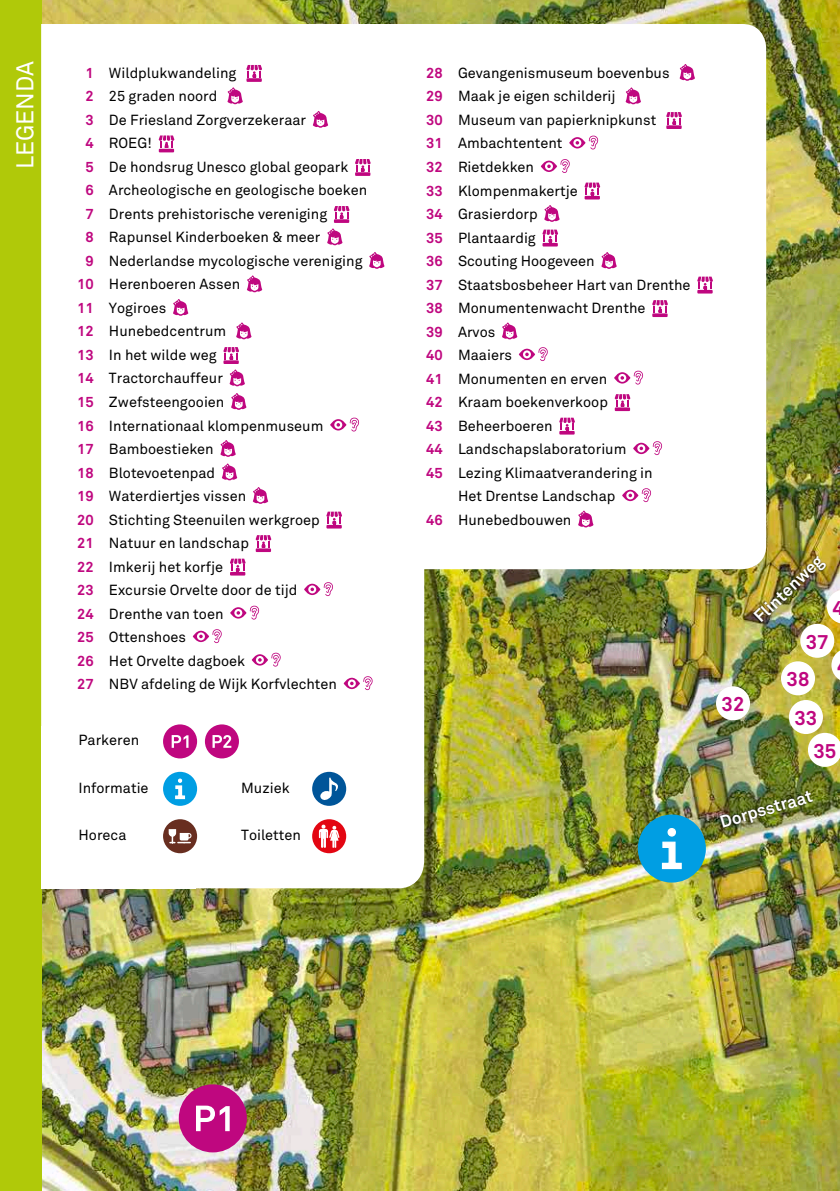
<style>
.page{position:relative;width:840px;height:1191px;background:#fff}
.page>*{position:absolute;margin:0;border:0;box-sizing:border-box;transform-origin:0 0}
.t1{font:24px "Akkurat";color:#fff}
.t2{font:700 20px "Akkurat";color:#bf077f}
.t3{font:700 17px "Akkurat";color:#fff}
.t4{font:14.4px "Akkurat";color:#000}
.s1{font-weight:700;color:#bf077f}
</style>
<div class="page">
<img style="left:41px;top:0;width:798px;height:1191px">
<div style="left:0;top:0;width:41px;height:1191px;background:#b0c909"></div>
<img style="left:717px;top:787px;width:99px;height:46px">
<svg style="left:807px;top:733px;width:32px;height:34px"></svg>
<div style="left:788px;top:700px;width:34px;height:34px;background:#fff;border-radius:50%"></div>
<div style="left:780px;top:661px;width:34px;height:34px;background:#fff;border-radius:50%"></div>
<div style="left:715px;top:686px;width:34px;height:34px;background:#fff;border-radius:50%"></div>
<div style="left:799px;top:624px;width:34px;height:34px;background:#fff;border-radius:50%"></div>
<div style="left:179px;top:1084px;width:68px;height:68px;background:#bf077f;border-radius:50%"></div>
<svg style="left:196px;top:1105px;width:33px;height:26px"></svg>
<div style="left:637px;top:814px;width:68px;height:68px;background:#009ee3;border-radius:50%"></div>
<svg style="left:661px;top:828px;width:21px;height:41px"></svg>
<svg style="left:41px;top:24px;width:383px;height:864px"></svg>
<div style="left:369px;top:24px;width:396px;height:545px;background:#fff;border-radius:24px"></div>
<svg style="left:679px;top:64px;width:15px;height:17px"></svg>
<svg style="left:625px;top:87px;width:15px;height:18px"></svg>
<svg style="left:666px;top:112px;width:15px;height:17px"></svg>
<svg style="left:569px;top:135px;width:29px;height:14px"></svg>
<svg style="left:540px;top:159px;width:30px;height:14px"></svg>
<svg style="left:584px;top:183px;width:15px;height:16px"></svg>
<svg style="left:544px;top:205px;width:15px;height:17px"></svg>
<svg style="left:542px;top:230px;width:15px;height:16px"></svg>
<svg style="left:601px;top:252px;width:15px;height:17px"></svg>
<svg style="left:697px;top:277px;width:15px;height:16px"></svg>
<svg style="left:652px;top:300px;width:15px;height:17px"></svg>
<svg style="left:502px;top:322px;width:15px;height:18px"></svg>
<svg style="left:518px;top:347px;width:30px;height:14px"></svg>
<svg style="left:614px;top:370px;width:29px;height:14px"></svg>
<svg style="left:614px;top:394px;width:16px;height:17px"></svg>
<svg style="left:559px;top:418px;width:15px;height:16px"></svg>
<svg style="left:633px;top:441px;width:29px;height:14px"></svg>
<svg style="left:622px;top:488px;width:29px;height:14px"></svg>
<svg style="left:578px;top:510px;width:15px;height:18px"></svg>
<div style="left:41px;top:726px;width:155px;height:162px;background:#fff"></div>
<svg style="left:227px;top:65px;width:35px;height:40px"></svg>
<svg style="left:312px;top:111px;width:16px;height:17px"></svg>
<svg style="left:159px;top:135px;width:15px;height:17px"></svg>
<svg style="left:355px;top:159px;width:15px;height:17px"></svg>
<svg style="left:327px;top:206px;width:22px;height:40px"></svg>
<svg style="left:369px;top:252px;width:15px;height:17px"></svg>
<svg style="left:247px;top:275px;width:15px;height:18px"></svg>
<svg style="left:173px;top:299px;width:15px;height:17px"></svg>
<svg style="left:236px;top:322px;width:15px;height:18px"></svg>
<svg style="left:223px;top:347px;width:22px;height:40px"></svg>
<svg style="left:231px;top:393px;width:15px;height:17px"></svg>
<svg style="left:330px;top:417px;width:29px;height:14px"></svg>
<svg style="left:220px;top:440px;width:16px;height:17px"></svg>
<svg style="left:222px;top:463px;width:15px;height:18px"></svg>
<svg style="left:253px;top:487px;width:15px;height:17px"></svg>
<svg style="left:326px;top:511px;width:16px;height:17px"></svg>
<svg style="left:255px;top:535px;width:16px;height:17px"></svg>
<svg style="left:230px;top:558px;width:15px;height:17px"></svg>
<svg style="left:304px;top:581px;width:29px;height:15px"></svg>
<svg style="left:230px;top:605px;width:29px;height:14px"></svg>
<svg style="left:193px;top:628px;width:29px;height:15px"></svg>
<svg style="left:251px;top:652px;width:30px;height:14px"></svg>
<svg style="left:343px;top:675px;width:30px;height:15px"></svg>
<svg style="left:831px;top:648px;width:8px;height:34px"></svg>
<img style="left:750px;top:551px;width:89px;height:77px">
<div style="left:163px;top:724px;width:34px;height:34px;background:#bf077f;border-radius:50%"></div>
<svg style="left:171px;top:735px;width:17px;height:13px"></svg>
<div style="left:205px;top:724px;width:34px;height:34px;background:#bf077f;border-radius:50%"></div>
<svg style="left:212px;top:735px;width:19px;height:13px"></svg>
<div style="left:312px;top:819px;width:34px;height:34px;background:#e30612;border-radius:50%"></div>
<svg style="left:319px;top:824px;width:20px;height:24px"></svg>
<div style="left:163px;top:772px;width:34px;height:34px;background:#009ee3;border-radius:50%"></div>
<svg style="left:175px;top:778px;width:10px;height:21px"></svg>
<div style="left:163px;top:819px;width:34px;height:34px;background:#682e20;border-radius:50%"></div>
<svg style="left:168px;top:829px;width:23px;height:14px"></svg>
<div style="left:312px;top:772px;width:34px;height:34px;background:#059;border-radius:50%"></div>
<svg style="left:320px;top:777px;width:18px;height:23px"></svg>
<h1 class="t1" style="left:11px;top:169px;width:110px;rotate:-90deg">LEGENDA</h1>
<p class="t4" style="left:85px;top:64px;width:152px"><span class="s1">1</span> Wildplukwandeling</p>
<p class="t4" style="left:85px;top:88px;width:133px"><span class="s1">2</span> 25 graden noord</p>
<p class="t4" style="left:85px;top:111px;width:222px"><span class="s1">3</span> De Friesland Zorgverzekeraar</p>
<p class="t4" style="left:85px;top:135px;width:68px"><span class="s1">4</span> ROEG!</p>
<p class="t4" style="left:85px;top:158px;width:264px"><span class="s1">5</span> De hondsrug Unesco global geopark</p>
<p class="t4" style="left:85px;top:182px;width:283px"><span class="s1">6</span> Archeologische en geologische boeken</p>
<p class="t4" style="left:85px;top:205px;width:243px"><span class="s1">7</span> Drents prehistorische vereniging</p>
<p class="t4" style="left:85px;top:229px;width:236px"><span class="s1">8</span> Rapunsel Kinderboeken &amp; meer</p>
<p class="t4" style="left:85px;top:252px;width:278px"><span class="s1">9</span> Nederlandse mycologische vereniging</p>
<p class="t4" style="left:77px;top:276px;width:164px"><span class="s1">10</span> Herenboeren Assen</p>
<p class="t4" style="left:77px;top:299px;width:91px"><span class="s1">11</span> Yogiroes</p>
<p class="t4" style="left:77px;top:323px;width:150px"><span class="s1">12</span> Hunebedcentrum</p>
<p class="t4" style="left:77px;top:346px;width:141px"><span class="s1">13</span> In het wilde weg</p>
<p class="t4" style="left:77px;top:370px;width:147px"><span class="s1">14</span> Tractorchauffeur</p>
<p class="t4" style="left:77px;top:393px;width:149px"><span class="s1">15</span> Zwefsteengooien</p>
<p class="t4" style="left:77px;top:417px;width:248px"><span class="s1">16</span> Internationaal klompenmuseum</p>
<p class="t4" style="left:77px;top:440px;width:138px"><span class="s1">17</span> Bamboestieken</p>
<p class="t4" style="left:77px;top:464px;width:139px"><span class="s1">18</span> Blotevoetenpad</p>
<p class="t4" style="left:77px;top:487px;width:170px"><span class="s1">19</span> Waterdiertjes vissen</p>
<p class="t4" style="left:77px;top:511px;width:244px"><span class="s1">20</span> Stichting Steenuilen werkgroep</p>
<p class="t4" style="left:77px;top:534px;width:173px"><span class="s1">21</span> Natuur en landschap</p>
<p class="t4" style="left:77px;top:558px;width:148px"><span class="s1">22</span> Imkerij het korfje</p>
<p class="t4" style="left:77px;top:581px;width:222px"><span class="s1">23</span> Excursie Orvelte door de tijd</p>
<p class="t4" style="left:77px;top:605px;width:148px"><span class="s1">24</span> Drenthe van toen</p>
<p class="t4" style="left:77px;top:628px;width:110px"><span class="s1">25</span> Ottenshoes</p>
<p class="t4" style="left:77px;top:652px;width:169px"><span class="s1">26</span> Het Orvelte dagboek</p>
<p class="t4" style="left:77px;top:675px;width:261px"><span class="s1">27</span> NBV afdeling de Wijk Korfvlechten</p>
<p class="t4" style="left:78px;top:732px;width:62px">Parkeren</p>
<p class="t4" style="left:78px;top:779px;width:72px">Informatie</p>
<p class="t4" style="left:78px;top:826px;width:49px">Horeca</p>
<p class="t4" style="left:241px;top:779px;width:50px">Muziek</p>
<p class="t4" style="left:241px;top:826px;width:61px">Toiletten</p>
<p class="t4" style="left:426px;top:64px;width:245px"><span class="s1">28</span> Gevangenismuseum boevenbus</p>
<p class="t4" style="left:426px;top:88px;width:191px"><span class="s1">29</span> Maak je eigen schilderij</p>
<p class="t4" style="left:426px;top:111px;width:231px"><span class="s1">30</span> Museum van papierknipkunst</p>
<p class="t4" style="left:426px;top:135px;width:138px"><span class="s1">31</span> Ambachtentent</p>
<p class="t4" style="left:426px;top:158px;width:109px"><span class="s1">32</span> Rietdekken</p>
<p class="t4" style="left:426px;top:182px;width:153px"><span class="s1">33</span> Klompenmakertje</p>
<p class="t4" style="left:426px;top:205px;width:113px"><span class="s1">34</span> Grasierdorp</p>
<p class="t4" style="left:426px;top:229px;width:111px"><span class="s1">35</span> Plantaardig</p>
<p class="t4" style="left:426px;top:252px;width:170px"><span class="s1">36</span> Scouting Hoogeveen</p>
<p class="t4" style="left:426px;top:276px;width:266px"><span class="s1">37</span> Staatsbosbeheer Hart van Drenthe</p>
<p class="t4" style="left:426px;top:299px;width:221px"><span class="s1">38</span> Monumentenwacht Drenthe</p>
<p class="t4" style="left:426px;top:323px;width:71px"><span class="s1">39</span> Arvos</p>
<p class="t4" style="left:426px;top:346px;width:87px"><span class="s1">40</span> Maaiers</p>
<p class="t4" style="left:426px;top:370px;width:183px"><span class="s1">41</span> Monumenten en erven</p>
<p class="t4" style="left:426px;top:393px;width:183px"><span class="s1">42</span> Kraam boekenverkoop</p>
<p class="t4" style="left:426px;top:417px;width:128px"><span class="s1">43</span> Beheerboeren</p>
<p class="t4" style="left:426px;top:440px;width:202px"><span class="s1">44</span> Landschapslaboratorium</p>
<p class="t4" style="left:426px;top:464px;width:228px"><span class="s1">45</span> Lezing Klimaatverandering in</p>
<p class="t4" style="left:458px;top:487px;width:159px">Het Drentse Landschap</p>
<p class="t4" style="left:426px;top:511px;width:147px"><span class="s1">46</span> Hunebedbouwen</p>
<p class="t3" style="left:749px;top:611px;width:90px;rotate:-44deg">Flintenweg</p>
<h2 class="t2" style="left:832px;top:595px;width:13px">4</h2>
<h2 class="t2" style="left:805px;top:629px;width:24px">37</h2>
<h2 class="t2" style="left:721px;top:691px;width:24px">32</h2>
<h2 class="t2" style="left:786px;top:666px;width:24px">38</h2>
<h2 class="t2" style="left:794px;top:705px;width:24px">33</h2>
<h2 class="t2" style="left:813px;top:738px;width:24px">35</h2>
<p class="t3" style="left:717px;top:812px;width:97px;rotate:-17deg">Dorpsstraat</p>
</div>
